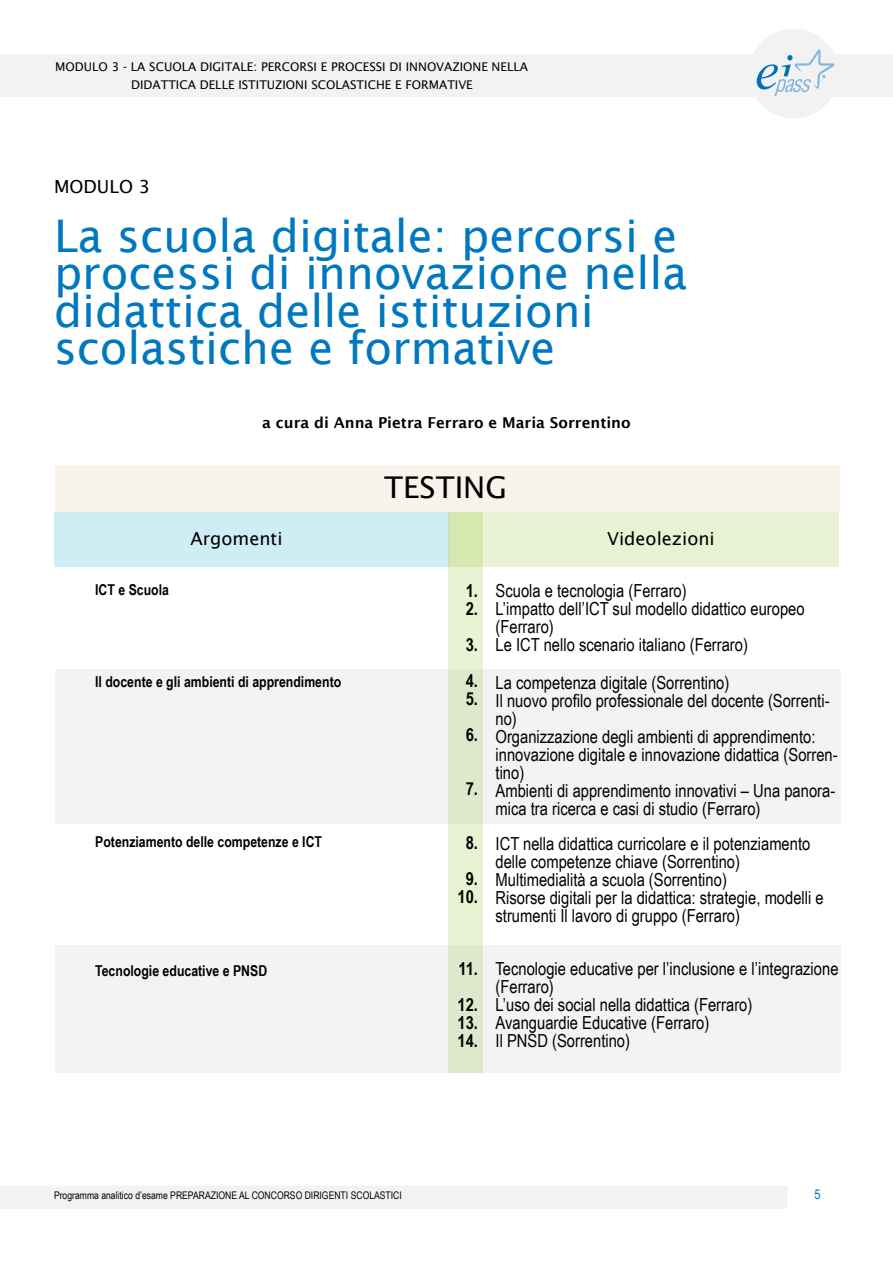
<style>
.page{position:relative;width:893px;height:1263px;background:#fff}
.page>*{position:absolute;margin:0;border:0;box-sizing:border-box;transform-origin:0 0}
.t1{font:45px/37.5px "Lucida Sans";color:#0078bf}
.t2{font:30px "Lucida Sans";color:#000}
.t3{font:18px/18px "Arial Narrow";color:#000}
.t4{font:700 18px/36px "Arial Narrow";color:#000}
.t5{font:18px "Lucida Sans";color:#000}
.t6{font:700 15px "Arial Narrow";color:#000}
.t7{font:600 15px "Lucida Sans";color:#000}
.t8{font:13.5px "Arial Narrow";color:#006fb9}
.t9{font:12px/17.5px "Lucida Sans";color:#000}
.t10{font:10.5px "Arial Narrow";color:#000}
</style>
<div class="page">
<div style="left:0;top:54px;width:893px;height:43px;background:#f2f2f2"></div>
<div style="left:0;top:1185px;width:787px;height:24px;background:#f2f2f2"></div>
<div style="left:749px;top:29px;width:89px;height:89px;background:#f2f2f2;border-radius:50%"></div>
<svg style="left:757px;top:49px;width:77px;height:47px"></svg>
<div style="left:55px;top:465px;width:785px;height:47px;background:#f8f2e6"></div>
<div style="left:449px;top:512px;width:389px;height:54px;background:#e9f2d3"></div>
<div style="left:55px;top:669px;width:786px;height:155px;background:#f3f3f3"></div>
<div style="left:55px;top:945px;width:786px;height:128px;background:#f3f3f3"></div>
<svg style="left:449px;top:512px;width:34px;height:561px;background:#e2ebcb"></svg>
<div style="left:54px;top:512px;width:395px;height:54px;background:#cfedf4"></div>
<p class="t9" style="left:131px;top:58px;width:398px;text-indent:-76px">MODULO 3 - LA SCUOLA DIGITALE: PERCORSI E PROCESSI DI INNOVAZIONE NELLA<br>DIDATTICA DELLE ISTITUZIONI SCOLASTICHE E FORMATIVE</p>
<p class="t5" style="left:54px;top:176px;width:98px">MODULO 3</p>
<h1 class="t1" style="left:54px;top:217px;width:635px">La scuola digitale: percorsi e processi di innovazione nella didattica delle istituzioni scolastiche e formative</h1>
<p class="t7" style="left:262px;top:415px;width:370px">a cura di Anna Pietra Ferraro e Maria Sorrentino</p>
<h2 class="t2" style="left:384px;top:470px;width:124px">TESTING</h2>
<p class="t5" style="left:191px;top:528px;width:94px">Argomenti</p>
<p class="t5" style="left:607px;top:528px;width:109px">Videolezioni</p>
<p class="t4" style="left:466px;top:581px;width:14px;line-height:18px">1.<br>2.</p>
<p class="t4" style="left:466px;top:626px;width:14px">3.<br>4.</p>
<p class="t4" style="left:466px;top:680px;width:14px">5.<br>6.</p>
<p class="t3" style="left:496px;top:581px;width:311px">Scuola e tecnologia (Ferraro)<br>L’impatto dell’ICT sul modello didattico europeo (Ferraro)<br>Le ICT nello scenario italiano (Ferraro)</p>
<p class="t3" style="left:496px;top:673px;width:344px">La competenza digitale (Sorrentino)<br>Il nuovo profilo professionale del docente (Sorrenti&shy;no)<br>Organizzazione degli ambienti di apprendimento: innovazione digitale e innovazione didattica (Sorren&shy;tino)<br>Ambienti di apprendimento innovativi – Una panora&shy;mica tra ricerca e casi di studio (Ferraro)</p>
<p class="t3" style="left:496px;top:834px;width:330px">ICT nella didattica curricolare e il potenziamento delle competenze chiave (Sorrentino)<br>Multimedialità a scuola (Sorrentino)<br>Risorse digitali per la didattica: strategie, modelli e strumenti Il lavoro di gruppo (Ferraro)</p>
<p class="t3" style="left:496px;top:959px;width:344px">Tecnologie educative per l’inclusione e l’integrazione (Ferraro)<br>L’uso dei social nella didattica (Ferraro)<br>Avanguardie Educative (Ferraro)<br>Il PNSD (Sorrentino)</p>
<p class="t6" style="left:95px;top:578px;width:75px">ICT e Scuola</p>
<p class="t6" style="left:95px;top:670px;width:248px">Il docente e gli ambienti di apprendimento</p>
<p class="t4" style="left:466px;top:770px;width:14px">7.</p>
<p class="t4" style="left:466px;top:824px;width:14px">8.<br>9.</p>
<p class="t4" style="left:457px;top:878px;width:22px">10.</p>
<p class="t6" style="left:95px;top:831px;width:228px">Potenziamento delle competenze e ICT</p>
<p class="t4" style="left:457px;top:950px;width:22px">11.<br>12.</p>
<p class="t4" style="left:457px;top:1013px;width:22px;line-height:18px">13.<br>14.</p>
<p class="t6" style="left:95px;top:959px;width:174px">Tecnologie educative e PNSD</p>
<p class="t10" style="left:54px;top:1188px;width:349px">Programma analitico d’esame PREPARAZIONE AL CONCORSO DIRIGENTI SCOLASTICI</p>
<p class="t8" style="left:814px;top:1184px;width:8px">5</p>
</div>
